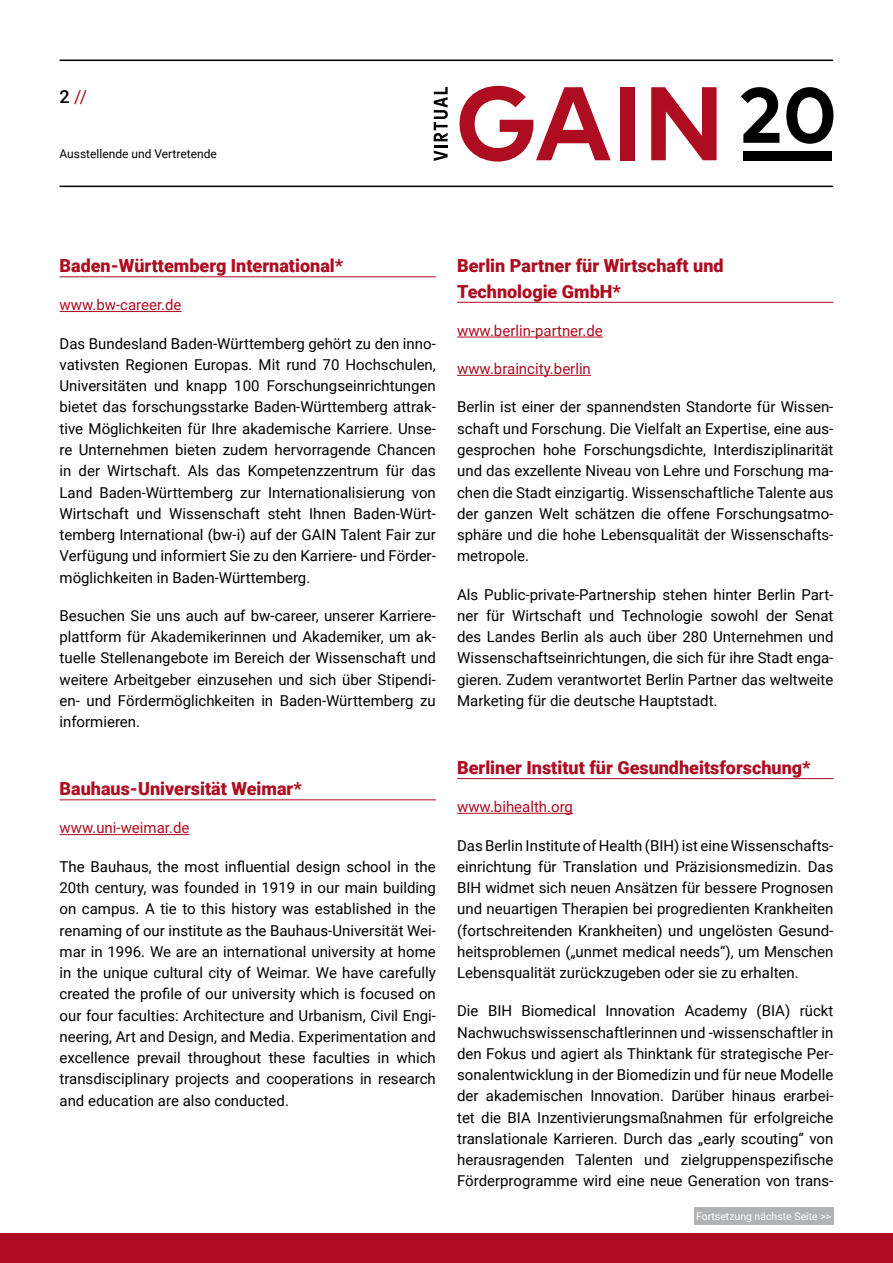
<style>
.page{position:relative;width:893px;height:1263px;background:#fff}
.page>*{position:absolute;margin:0;border:0;box-sizing:border-box;transform-origin:0 0}
.t1{font:900 18px/25.5px "Roboto";color:#ae0c21}
.t2{font:18px "Roboto";color:#ae0c21}
.t3{font:15px/21.3px "Roboto";color:#000;text-align:justify}
.t4{font:15px "Roboto";color:#ae0c21}
.t5{font:12px "Roboto";color:#000}
.t6{font:10.5px "Roboto";color:#fff}
.s1{font-weight:500;color:#000}
</style>
<div class="page">
<hr style="left:60px;top:186px;width:773px;height:1px;background:#000">
<hr style="left:60px;top:60px;width:773px;height:1px;background:#000">
<div style="left:0;top:1233px;width:893px;height:30px;background:#ae0c21"></div>
<hr style="left:60px;top:276px;width:376px;height:1px;background:#ae0c21">
<hr style="left:60px;top:311px;width:122px;height:1px;background:#ae0c21">
<hr style="left:60px;top:799px;width:376px;height:1px;background:#ae0c21">
<hr style="left:60px;top:834px;width:129px;height:1px;background:#ae0c21">
<hr style="left:457px;top:302px;width:376px;height:1px;background:#ae0c21">
<hr style="left:457px;top:337px;width:146px;height:1px;background:#ae0c21">
<hr style="left:457px;top:375px;width:134px;height:1px;background:#ae0c21">
<hr style="left:457px;top:778px;width:376px;height:1px;background:#ae0c21">
<hr style="left:457px;top:813px;width:116px;height:1px;background:#ae0c21">
<div style="left:694px;top:1208px;width:139px;height:17px;background:#b1b2b3"></div>
<svg style="left:460px;top:86px;width:151px;height:76px"></svg>
<div style="left:620px;top:87px;width:15px;height:73px;background:#ae0c21"></div>
<svg style="left:651px;top:87px;width:66px;height:73px"></svg>
<div style="left:743px;top:151px;width:89px;height:9px;background:#000"></div>
<svg style="left:741px;top:87px;width:38px;height:56px"></svg>
<svg style="left:786px;top:87px;width:47px;height:57px"></svg>
<svg style="left:434px;top:151px;width:14px;height:10px"></svg>
<hr style="left:434px;top:145px;width:14px;height:3px;background:#000">
<svg style="left:434px;top:87px;width:14px;height:54px"></svg>
<p class="t2" style="left:60px;top:84px;width:29px"><span class="s1">2</span> //</p>
<p class="t5" style="left:60px;top:145px;width:159px">Ausstellende und Vertretende</p>
<p class="t1" style="left:60px;top:252px;width:285px">Baden-Württemberg International*</p>
<p class="t4" style="left:60px;top:295px;width:124px">www.bw-career.de</p>
<p class="t3" style="left:60px;top:332px;width:378px">Das Bundesland Baden-Württemberg gehört zu den inno&shy;vativsten Regionen Europas. Mit rund 70 Hochschulen, Universitäten und knapp 100 Forschungseinrichtungen bietet das forschungsstarke Baden-Württemberg attrak&shy;tive Möglichkeiten für Ihre akademische Karriere. Unse&shy;re Unternehmen bieten zudem hervorragende Chancen in der Wirtschaft. Als das Kompetenzzentrum für das Land Baden-Württemberg zur Internationalisierung von Wirtschaft und Wissenschaft steht Ihnen Baden-Würt&shy;temberg International (bw-i) auf der GAIN Talent Fair zur Verfügung und informiert Sie zu den Karriere- und Förder&shy;möglichkeiten in Baden-Württemberg.</p>
<p class="t3" style="left:60px;top:604px;width:378px">Besuchen Sie uns auch auf bw-career, unserer Karriere&shy;plattform für Akademikerinnen und Akademiker, um ak&shy;tuelle Stellenangebote im Bereich der Wissenschaft und weitere Arbeitgeber einzusehen und sich über Stipendi&shy;en- und Fördermöglichkeiten in Baden-Württemberg zu informieren.</p>
<p class="t1" style="left:60px;top:775px;width:244px">Bauhaus-Universität Weimar*</p>
<p class="t4" style="left:60px;top:818px;width:131px">www.uni-weimar.de</p>
<p class="t3" style="left:60px;top:855px;width:378px">The Bauhaus, the most influential design school in the 20th century, was founded in 1919 in our main building on campus. A tie to this history was established in the renaming of our institute as the Bauhaus-Universität Wei&shy;mar in 1996. We are an international university at home in the unique cultural city of Weimar. We have carefully created the profile of our university which is focused on our four faculties: Architecture and Urbanism, Civil Engi&shy;neering, Art and Design, and Media. Experimentation and excellence prevail throughout these faculties in which transdisciplinary projects and cooperations in research and education are also conducted.</p>
<p class="t1" style="left:457px;top:252px;width:268px">Berlin Partner für Wirtschaft und<br>Technologie GmbH*</p>
<p class="t4" style="left:457px;top:320px;width:147px">www.berlin-partner.de</p>
<p class="t4" style="left:457px;top:358px;width:135px">www.braincity.berlin</p>
<p class="t3" style="left:457px;top:396px;width:378px">Berlin ist einer der spannendsten Standorte für Wissen&shy;schaft und Forschung. Die Vielfalt an Expertise, eine aus&shy;gesprochen hohe Forschungsdichte, Interdisziplinarität und das exzellente Niveau von Lehre und Forschung ma&shy;chen die Stadt einzigartig. Wissenschaftliche Talente aus der ganzen Welt schätzen die offene Forschungsatmo&shy;sphäre und die hohe Lebensqualität der Wissenschafts&shy;metropole.</p>
<p class="t3" style="left:457px;top:583px;width:378px">Als Public-private-Partnership stehen hinter Berlin Part&shy;ner für Wirtschaft und Technologie sowohl der Senat des Landes Berlin als auch über 280 Unternehmen und Wissenschaftseinrichtungen, die sich für ihre Stadt enga&shy;gieren. Zudem verantwortet Berlin Partner das weltweite Marketing für die deutsche Hauptstadt.</p>
<p class="t1" style="left:457px;top:754px;width:355px">Berliner Institut für Gesundheitsforschung*</p>
<p class="t4" style="left:457px;top:796px;width:117px">www.bihealth.org</p>
<p class="t3" style="left:457px;top:834px;width:378px">Das Berlin Institute of Health (BIH) ist eine Wissenschafts&shy;einrichtung für Translation und Präzisionsmedizin. Das BIH widmet sich neuen Ansätzen für bessere Prognosen und neuartigen Therapien bei progredienten Krankheiten (fortschreitenden Krankheiten) und ungelösten Gesund&shy;heitsproblemen („unmet medical needs“), um Menschen Lebensqualität zurückzugeben oder sie zu erhalten.</p>
<p class="t3" style="left:457px;top:1000px;width:378px">Die BIH Biomedical Innovation Academy (BIA) rückt Nachwuchswissenschaftlerinnen und -wissenschaftler in den Fokus und agiert als Thinktank für strategische Per&shy;sonalentwicklung in der Biomedizin und für neue Modelle der akademischen Innovation. Darüber hinaus erarbei&shy;tet die BIA Inzentivierungsmaßnahmen für erfolgreiche translationale Karrieren. Durch das „early scouting“ von herausragenden Talenten und zielgruppenspezifische Förderprogramme wird eine neue Generation von trans-</p>
<p class="t6" style="left:696px;top:1209px;width:137px">Fortsetzung nächste Seite &gt;&gt;</p>
</div>
